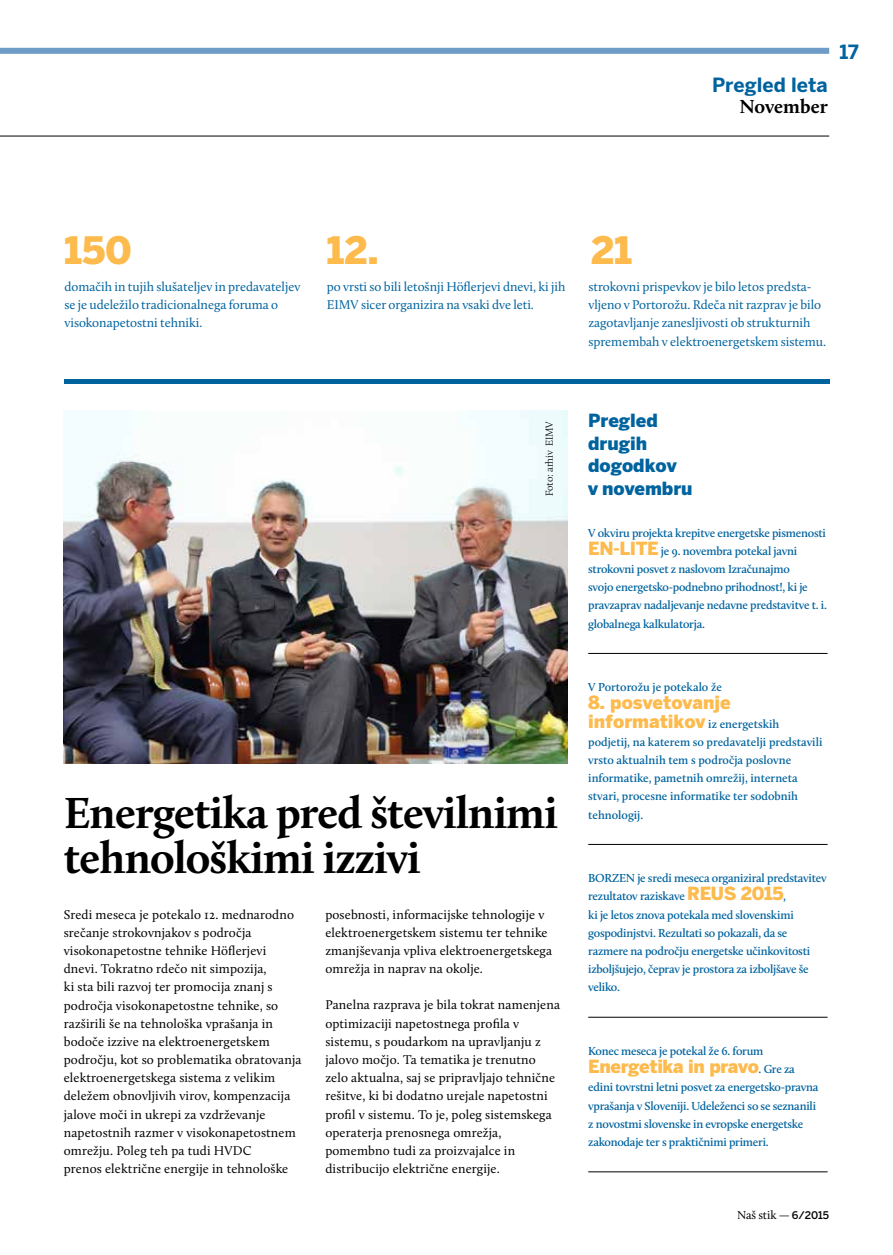
<style>
.page{position:relative;width:893px;height:1255px;background:#fff}
.page>*{position:absolute;margin:0;border:0;box-sizing:border-box;transform-origin:0 0}
.t1{font:700 45px/45.5px "Calluna";letter-spacing:-.02em;color:#000}
.t2{font:900 37.5px "Benton Sans";color:#fdba4d}
.t3{font:700 19.5px "Benton Sans";color:#00639e}
.t4{font:700 19.5px "Calluna";color:#000}
.t5{font:900 18px/22.5px "Benton Sans";letter-spacing:-.005em;color:#00639e}
.t6{font:900 18px "Benton Sans";letter-spacing:-.02em;color:#fdba4d}
.t7{font:900 18px "Benton Sans";color:#fdba4d}
.t8{font:13.2px/18.1px "Calluna";letter-spacing:.01em;color:#000}
.t9{font:13.2px/18.1px "Calluna";color:#00639e}
.t10{font:600 12px/18.1px "Calluna";letter-spacing:-.02em;color:#00639e}
.t11{font:600 12px/18.1px "Calluna";color:#00639e}
.t12{font:12px "Calluna";color:#000}
.t13{font:300 10.5px "Calluna";color:#000}
.s1{font-family:"Benton Sans";font-weight:900;font-size:18px;color:#fdba4d}
.s2{font-family:"Calluna";font-weight:600;font-size:12px;color:#00639e}
.s3{font-family:"Benton Sans";font-weight:500;font-size:10.5px}
</style>
<div class="page">
<div style="left:0;top:48px;width:829px;height:6px;background:#6e9cc6"></div>
<hr style="left:0;top:136px;width:829px;height:1px;background:#000">
<hr style="left:588px;top:653px;width:240px;height:1px;background:#000">
<hr style="left:588px;top:844px;width:240px;height:1px;background:#000">
<hr style="left:588px;top:1016px;width:240px;height:1px;background:#000">
<hr style="left:588px;top:1171px;width:240px;height:1px;background:#000">
<div style="left:64px;top:379px;width:766px;height:5px;background:#00639e"></div>
<img style="left:64px;top:410px;width:503px;height:354px">
<h3 class="t3" style="left:712px;top:73px;width:117px">Pregled leta</h3>
<h3 class="t4" style="left:739px;top:94px;width:90px">November</h3>
<h3 class="t3" style="left:839px;top:40px;width:21px">17</h3>
<h2 class="t2" style="left:64px;top:227px;width:69px">150</h2>
<h2 class="t2" style="left:591px;top:227px;width:43px">21</h2>
<h2 class="t2" style="left:327px;top:227px;width:53px">12.</h2>
<p class="t9" style="left:64px;top:277px;width:237px">domačih in tujih slušateljev in predavateljev se je udeležilo tradicionalnega foruma o visokonapetostni tehniki.</p>
<p class="t9" style="left:327px;top:277px;width:240px">po vrsti so bili letošnji Höflerjevi dnevi, ki jih<br>EIMV sicer organizira na vsaki dve leti.</p>
<p class="t9" style="left:588px;top:277px;width:239px">strokovni prispevkov je bilo letos predsta&shy;vljeno v Portorožu. Rdeča nit razprav je bilo zagotavljanje zanesljivosti ob strukturnih spremembah v elektroenergetskem sistemu.</p>
<p class="t13" style="left:543px;top:496px;width:77px;rotate:-90deg">Foto: arhiv EIMV</p>
<h1 class="t1" style="left:64px;top:789px;width:496px">Energetika pred številnimi tehnološkimi izzivi</h1>
<p class="t8" style="left:64px;top:904px;width:239px">Sredi meseca je potekalo 12. mednarodno srečanje strokovnjakov s področja visokonapetostne tehnike Höflerjevi dnevi. Tokratno rdečo nit simpozija,<br>ki sta bili razvoj ter promocija znanj s področja visokonapetostne tehnike, so razširili še na tehnološka vprašanja in bodoče izzive na elektroenergetskem področju, kot so problematika obratovanja elektroenergetskega sistema z velikim deležem obnovljivih virov, kompenzacija jalove moči in ukrepi za vzdrževanje napetostnih razmer v visokonapetostnem omrežju. Poleg teh pa tudi HVDC<br>prenos električne energije in tehnološke</p>
<p class="t8" style="left:325px;top:904px;width:228px">posebnosti, informacijske tehnologije v elektroenergetskem sistemu ter tehnike zmanjševanja vpliva elektroenergetskega omrežja in naprav na okolje.</p>
<p class="t8" style="left:325px;top:995px;width:236px">Panelna razprava je bila tokrat namenjena optimizaciji napetostnega profila v sistemu, s poudarkom na upravljanju z jalovo močjo. Ta tematika je trenutno zelo aktualna, saj se pripravljajo tehnične rešitve, ki bi dodatno urejale napetostni profil v sistemu. To je, poleg sistemskega operaterja prenosnega omrežja, pomembno tudi za proizvajalce in distribucijo električne energije.</p>
<h3 class="t5" style="left:588px;top:409px;width:106px">Pregled drugih dogodkov<br>v novembru</h3>
<p class="t10" style="left:588px;top:523px;width:240px">V okviru projekta krepitve energetske pismenosti <span class="s1">EN-LITE</span> je 9. novembra potekal javni strokovni posvet z naslovom Izračunajmo<br>svojo energetsko-podnebno prihodnost!, ki je pravzaprav nadaljevanje nedavne predstavitve t. i. globalnega kalkulatorja.</p>
<p class="t11" style="left:588px;top:678px;width:135px">V Portorožu je potekalo že</p>
<h3 class="t7" style="left:588px;top:691px;width:144px">8. posvetovanje</h3>
<p class="t11" style="left:588px;top:714px;width:236px"><span class="s1">informatikov</span> iz energetskih podjetij, na katerem so predavatelji predstavili vrsto aktualnih tem s področja poslovne informatike, pametnih omrežij, interneta stvari, procesne informatike ter sodobnih tehnologij.</p>
<p class="t10" style="left:588px;top:868px;width:240px">BORZEN je sredi meseca organiziral predstavitev rezultatov raziskave <span class="s1">REUS 2015</span>,<br>ki je letos znova potekala med slovenskimi gospodinjstvi. Rezultati so pokazali, da se razmere na področju energetske učinkovitosti izboljšujejo, čeprav je prostora za izboljšave še veliko.</p>
<p class="t10" style="left:588px;top:1041px;width:177px">Konec meseca je potekal že 6. forum</p>
<h3 class="t6" style="left:588px;top:1055px;width:208px">Energetika in pravo<span class="s2">. Gre za</span></h3>
<p class="t10" style="left:588px;top:1078px;width:232px">edini tovrstni letni posvet za energetsko-pravna vprašanja v Sloveniji. Udeleženci so se seznanili z novostmi slovenske in evropske energetske zakonodaje ter s praktičnimi primeri.</p>
<p class="t12" style="left:737px;top:1207px;width:94px">Naš stik — <span class="s3">6/2015</span></p>
</div>
